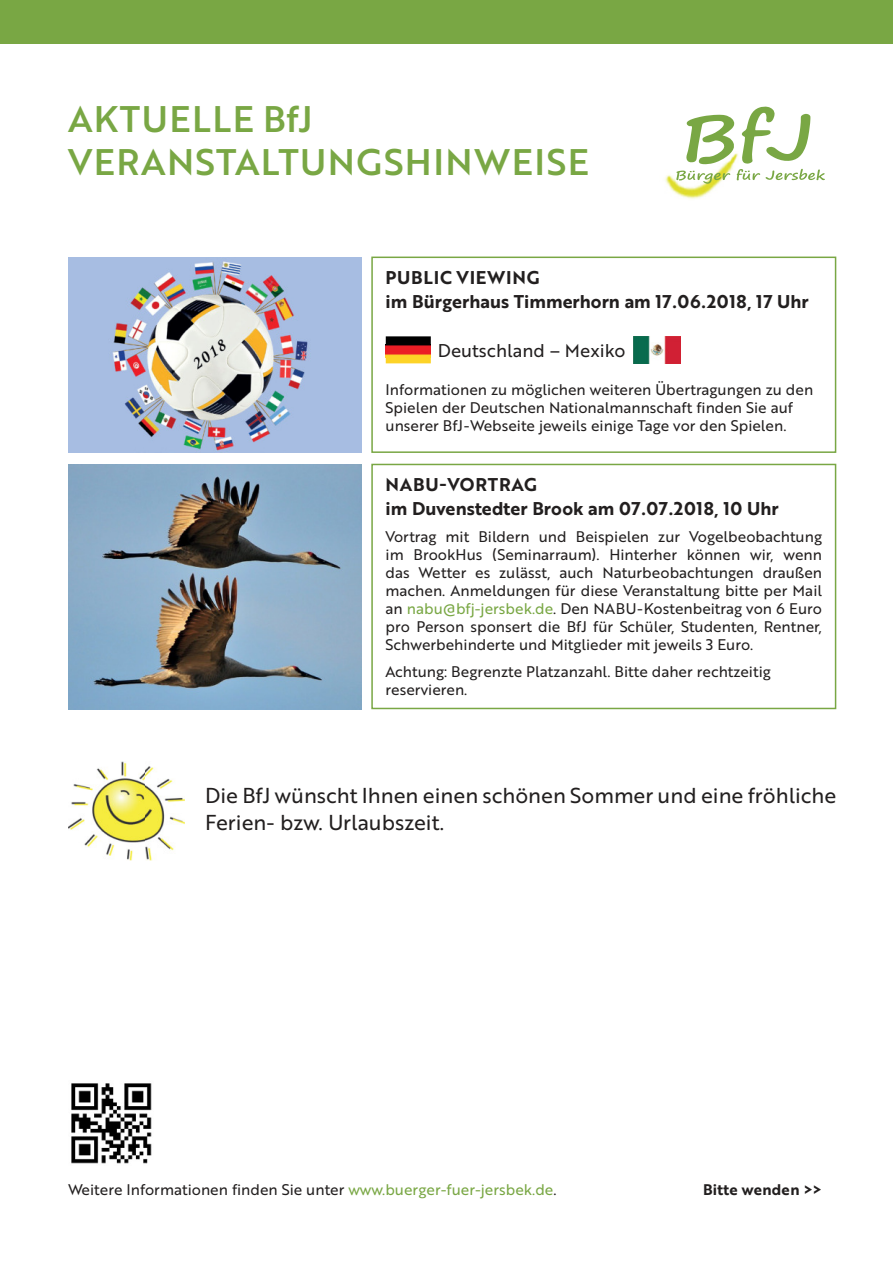
<style>
.page{position:relative;width:893px;height:1263px;background:#fff}
.page>*{position:absolute;margin:0;border:0;box-sizing:border-box;transform-origin:0 0}
.t1{font:36px/43.2px "Brother 1816 Medium";letter-spacing:.04em;color:#79a744}
.t2{font:21px/27px "Brother 1816 Regular";color:#221f1f}
.t3{font:18px/24px "Brother 1816 Bold";letter-spacing:.005em;color:#221f1f}
.t4{font:18px "Brother 1816 Regular";color:#221f1f}
.t5{font:15px/18px "Brother 1816 Regular";color:#221f1f}
.t6{font:15px "Brother 1816 Bold";letter-spacing:.01em;color:#221f1f}
.s1{color:#79a744}
</style>
<div class="page">
<img style="left:68px;top:257px;width:293px;height:196px">
<div style="left:371px;top:257px;width:465px;height:196px;border:1px solid #79a744"></div>
<img style="left:634px;top:336px;width:47px;height:27px">
<div style="left:0;top:0;width:893px;height:43px;background:#79a744"></div>
<img style="left:71px;top:1083px;width:81px;height:81px">
<img style="left:665px;top:175px;width:54px;height:24px">
<svg style="left:676px;top:106px;width:149px;height:78px"></svg>
<img style="left:386px;top:336px;width:45px;height:27px">
<img style="left:386px;top:338px;width:45px;height:1px">
<img style="left:386px;top:344px;width:45px;height:13px">
<img style="left:68px;top:761px;width:117px;height:100px">
<img style="left:68px;top:464px;width:293px;height:245px">
<div style="left:371px;top:464px;width:465px;height:245px;border:1px solid #79a744"></div>
<h1 class="t1" style="left:68px;top:98px;width:522px">AKTUELLE BfJ<br>VERANSTALTUNGSHINWEISE</h1>
<p class="t3" style="left:386px;top:265px;width:425px">PUBLIC VIEWING<br>im Bürgerhaus Timmerhorn am 17.06.2018, 17 Uhr</p>
<p class="t4" style="left:438px;top:341px;width:189px">Deutschland – Mexiko</p>
<p class="t5" style="left:386px;top:381px;width:429px">Informationen zu möglichen weiteren Übertragungen zu den<br>Spielen der Deutschen Nationalmannschaft finden Sie auf unserer BfJ-Webseite jeweils einige Tage vor den Spielen.</p>
<p class="t3" style="left:386px;top:472px;width:395px">NABU-VORTRAG<br>im Duvenstedter Brook am 07.07.2018, 10 Uhr</p>
<p class="t5" style="left:386px;top:528px;width:438px;text-align:justify">Vortrag mit Bildern und Beispielen zur Vogelbeobachtung im BrookHus (Seminarraum). Hinterher können wir, wenn das Wetter es zulässt, auch Naturbeobachtungen draußen machen. Anmeldungen für diese Veranstaltung bitte per Mail an <span class="s1">nabu@bfj-jersbek.de</span>. Den NABU-Kostenbeitrag von 6 Euro pro Person sponsert die BfJ für Schüler, Studenten, Rentner, Schwerbehinderte und Mitglieder mit jeweils 3 Euro.</p>
<p class="t5" style="left:386px;top:663px;width:387px">Achtung: Begrenzte Platzanzahl. Bitte daher rechtzeitig reservieren.</p>
<h2 class="t2" style="left:205px;top:782px;width:633px">Die BfJ wünscht Ihnen einen schönen Sommer und eine fröhliche<br>Ferien- bzw. Urlaubszeit.</h2>
<p class="t5" style="left:68px;top:1180px;width:490px">Weitere Informationen finden Sie unter <span class="s1">www.buerger-fuer-jersbek.de</span>.</p>
<p class="t6" style="left:703px;top:1180px;width:120px">Bitte wenden &gt;&gt;</p>
</div>
